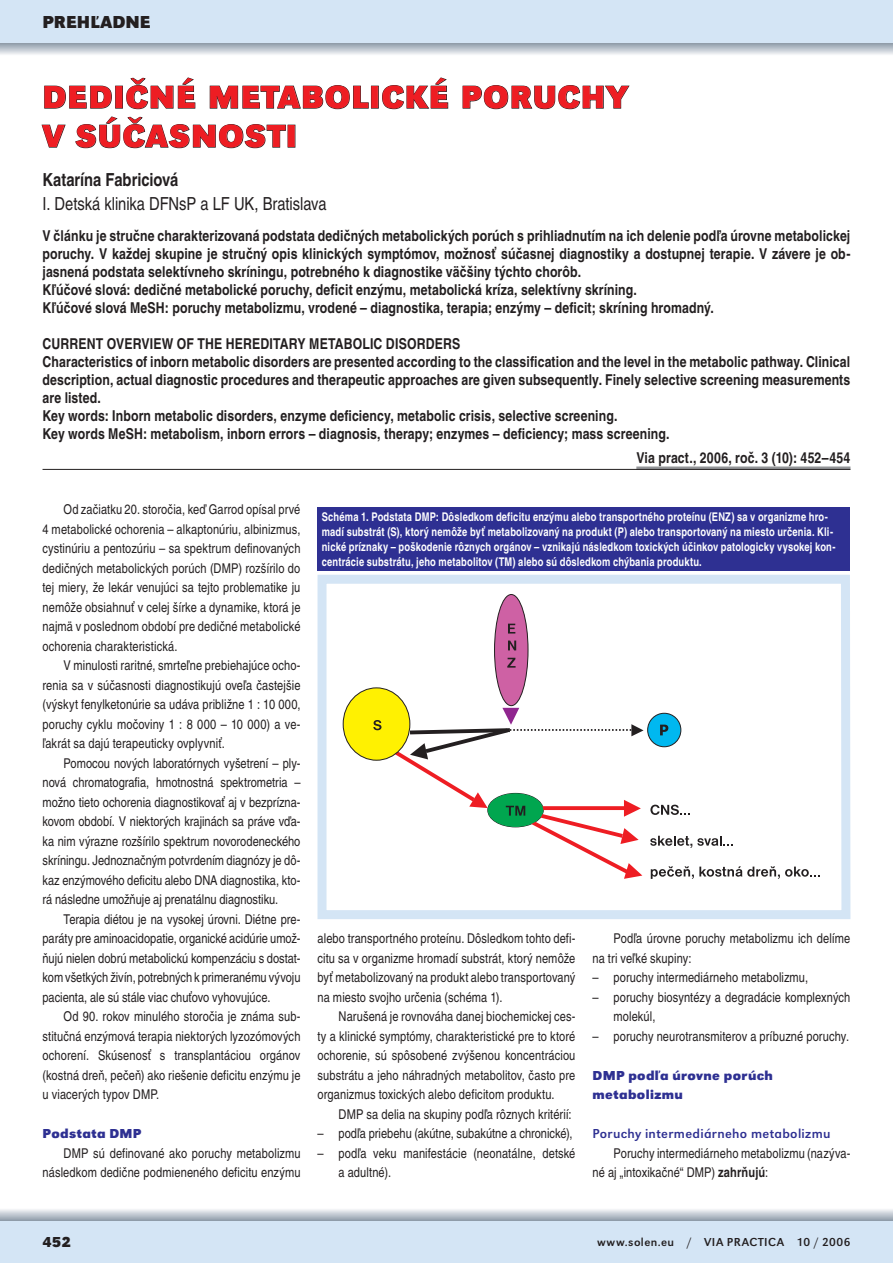
<style>
.page{position:relative;width:893px;height:1263px;background:#fff}
.page>*{position:absolute;margin:0;border:0;box-sizing:border-box;transform-origin:0 0}
.t1{font:700 33px "URW Grotesk TOT";letter-spacing:.025em;color:#ee1d23}
.t2{font:condensed 18px "Nimbus Sans LOT";letter-spacing:-.005em;color:#231f20}
.t3{font:700 condensed 18px "Nimbus Sans LOT";color:#231f20}
.t4{font:700 18px "URW Grotesk TOT";color:#231f20}
.t5{font:700 condensed 15px/18px "Nimbus Sans LOT";letter-spacing:.01em;color:#231f20}
.t6{font:700 15px "URW Grotesk TOT";color:#231f20}
.t7{font:condensed 13.5px/19.5px "Nimbus Sans LOT";letter-spacing:.01em;color:#231f20;text-align:justify}
.t8{font:700 13.5px/19.5px "URW Grotesk TOT";letter-spacing:.025em;color:#2e3092}
.t9{font:13.5px "URW Grotesk TOT";letter-spacing:.02em;color:#2e3092}
.t10{font:700 condensed 12px/15px "Nimbus Sans LOT";letter-spacing:.015em;color:#fff;scale:.95 1}
.t11{font:12px "URW Grotesk TOT";letter-spacing:.04em;color:#231f20}
.s1{font-weight:700}
</style>
<div class="page">
<svg style="left:0;top:43px;width:892px;height:12px;background:#c0c8d0"></svg>
<div style="left:0;top:1220px;width:893px;height:43px;background:#d4e5f5"></div>
<div style="left:0;top:0;width:893px;height:43px;background:#d4e5f5"></div>
<svg style="left:0;top:1209px;width:892px;height:11px;background:#c4cbd2"></svg>
<svg style="left:892px;top:43px;width:1px;height:12px"></svg>
<hr style="left:636px;top:466px;width:214px;height:3px;background:#939598">
<hr style="left:43px;top:469px;width:807px;height:1px;background:#231f20">
<svg style="left:44px;top:85px;width:68px;height:24px"></svg>
<div style="left:115px;top:86px;width:8px;height:23px;border:1px solid #231f20"></div>
<svg style="left:126px;top:77px;width:70px;height:32px"></svg>
<svg style="left:209px;top:85px;width:160px;height:24px"></svg>
<div style="left:371px;top:86px;width:8px;height:23px;border:1px solid #231f20"></div>
<svg style="left:382px;top:77px;width:66px;height:32px"></svg>
<svg style="left:462px;top:85px;width:168px;height:24px"></svg>
<svg style="left:41px;top:124px;width:25px;height:24px"></svg>
<svg style="left:75px;top:116px;width:211px;height:32px"></svg>
<svg style="left:317px;top:574px;width:534px;height:345px"></svg>
<div style="left:317px;top:507px;width:533px;height:64px;background:#2e3092"></div>
<div style="left:343px;top:688px;width:67px;height:72px;background:#fff101;border-radius:50%"></div>
<svg style="left:373px;top:720px;width:8px;height:10px"></svg>
<div style="left:648px;top:713px;width:33px;height:34px;background:#00b8f0;border-radius:50%"></div>
<div style="left:647px;top:713px;width:34px;height:34px;border:1px solid #231f20;border-radius:50%"></div>
<svg style="left:660px;top:725px;width:8px;height:10px"></svg>
<div style="left:494px;top:594px;width:34px;height:112px;background:#ce61a4;border-radius:50%"></div>
<div style="left:494px;top:594px;width:34px;height:112px;border:1px solid #231f20;border-radius:50%"></div>
<svg style="left:508px;top:624px;width:7px;height:9px"></svg>
<svg style="left:508px;top:640px;width:8px;height:10px"></svg>
<svg style="left:507px;top:658px;width:9px;height:10px"></svg>
<svg style="left:650px;top:805px;width:40px;height:10px"></svg>
<svg style="left:650px;top:836px;width:83px;height:12px"></svg>
<svg style="left:651px;top:866px;width:169px;height:13px"></svg>
<svg style="left:389px;top:708px;width:255px;height:171px"></svg>
<h2 class="t4" style="left:43px;top:11px;width:110px">Prehľadn e</h2>
<h1 class="t1" style="left:43px;top:77px;width:22px">DEDIČ</h1>
<h1 class="t1" style="left:149px;top:77px;width:175px">NÉ METABOLICK</h1>
<h1 class="t1" style="left:429px;top:77px;width:80px">É PORUC</h1>
<h1 class="t1" style="left:581px;top:77px;width:48px">HY</h1>
<h1 class="t1" style="left:43px;top:116px;width:241px">V SÚČASNOSTI</h1>
<h2 class="t3" style="left:43px;top:168px;width:137px">Katarína Fabriciová</h2>
<h2 class="t2" style="left:43px;top:193px;width:286px">I. Detská klinika DFNsP a LF UK, Bratislava</h2>
<p class="t5" style="left:43px;top:227px;width:809px">V článku je stručne charakterizovaná podstata dedičných metabolických porúch s prihliadnutím na ich delenie podľa úrovne metabolickej poruchy. V každej skupine je stručný opis klinických symptómov, možnosť súčasnej diagnostiky a dostupnej terapie. V závere je ob&shy;jasnená podstata selektívneho skríningu, potrebného k diagnostike väčšiny týchto chorôb.<br>Kľúčové slová: dedičné metabolické poruchy, deficit enzýmu, metabolická kríza, selektívny skríning.<br>Kľúčové slová MeSH: poruchy metabolizmu, vrodené – diagnostika, terapia; enzýmy – deficit; skríning hromadný.</p>
<p class="t5" style="left:43px;top:335px;width:19px">Current</p>
<p class="t5" style="left:107px;top:335px;width:10px">overview</p>
<p class="t5" style="left:177px;top:335px;width:30px">of the</p>
<p class="t5" style="left:226px;top:335px;width:9px">hereditary</p>
<p class="t5" style="left:309px;top:335px;width:10px">metabo</p>
<p class="t5" style="left:43px;top:335px;width:809px;text-indent:320px">lic disorders<br>Characteristics of inborn metabolic disorders are presented according to the classification and the level in the metabolic pathway. Clinical description, actual diagnostic procedures and therapeutic approaches are given subsequently. Finely selective screening measurements are listed.<br>Key words: Inborn metabolic disorders, enzyme deficiency, metabolic crisis, selective screening.<br>Key words MeSH: metabolism, inborn errors – diagnosis, therapy; enzymes – deficiency; mass screening.</p>
<p class="t5" style="left:636px;top:449px;width:216px">Via pract., 2006, roč. 3 (10): 452–454</p>
<p class="t7" style="left:43px;top:500px;width:259px;text-indent:21px">Od začiatku 20. storočia, keď Garrod opísal prvé 4 metabolické ochorenia – alkaptonúriu, albinizmus, cystinúriu a pentozúriu – sa spektrum definovaných dedičných metabolických porúch (DMP) rozšírilo do tej miery, že lekár venujúci sa tejto problematike ju nemôže obsiahnuť v celej šírke a dynamike, ktorá je najmä v poslednom období pre dedičné metabolické ochorenia charakteristická.</p>
<p class="t7" style="left:43px;top:656px;width:260px;text-indent:21px">V minulosti raritné, smrteľne prebiehajúce ocho&shy;renia sa v súčasnosti diagnostikujú oveľa častejšie (výskyt fenylketonúrie sa udáva približne 1 : 10 000, poruchy cyklu močoviny 1 : 8 000 – 10 000) a ve&shy;ľakrát sa dajú terapeuticky ovplyvniť.</p>
<p class="t7" style="left:43px;top:753px;width:259px;text-indent:21px">Pomocou nových laboratórnych vyšetrení – ply&shy;nová chromatografia, hmotnostná spektrometria – možno tieto ochorenia diagnostikovať aj v bezprízna&shy;kovom období. V niektorých krajinách sa práve vďa&shy;ka nim výrazne rozšírilo spektrum novorodeneckého skríningu. Jednoznačným potvrdením diagnózy je dô&shy;kaz enzýmového deficitu alebo DNA diagnostika, kto&shy;rá následne umožňuje aj prenatálnu diagnostiku.</p>
<p class="t7" style="left:43px;top:909px;width:259px;text-indent:21px">Terapia diétou je na vysokej úrovni. Diétne pre&shy;paráty pre aminoacidopatie, organické acidúrie umož&shy;ňujú nielen dobrú metabolickú kompenzáciu s dostat&shy;kom všetkých živín, potrebných k primeranému vývoju pacienta, ale sú stále viac chuťovo vyhovujúce.</p>
<p class="t7" style="left:43px;top:1007px;width:259px;text-indent:21px">Od 90. rokov minulého storočia je známa sub&shy;stitučná enzýmová terapia niektorých lyzozómových ochorení. Skúsenosť s transplantáciou orgánov (kostná dreň, pečeň) ako riešenie deficitu enzýmu je u viacerých typov DMP.</p>
<p class="t8" style="left:43px;top:1124px;width:101px">Podstata DMP</p>
<p class="t7" style="left:43px;top:1143px;width:259px;text-align:right">DMP sú definované ako poruchy metabolizmu následkom dedične podmieneného deficitu enzýmu</p>
<p class="t10" style="left:322px;top:509px;width:542px">Schéma 1. Podstata DMP: Dôsledkom deficitu enzýmu alebo transportného proteínu (ENZ) sa v organizme hro&shy;madí substrát (S), ktorý nemôže byť metabolizovaný na produkt (P) alebo transportovaný na miesto určenia. Kli&shy;nické príznaky – poškodenie rôznych orgánov – vznikajú následkom toxických účinkov patologicky vysokej kon&shy;centrácie substrátu, jeho metabolitov (TM) alebo sú dôsledkom chýbania produktu.</p>
<p class="t7" style="left:317px;top:929px;width:259px">alebo transportného proteínu. Dôsledkom tohto defi&shy;citu sa v organizme hromadí substrát, ktorý nemôže byť metabolizovaný na produkt alebo transportovaný na miesto svojho určenia (schéma 1).</p>
<p class="t7" style="left:317px;top:1007px;width:259px;text-indent:21px">Narušená je rovnováha danej biochemickej ces&shy;ty a klinické symptómy, charakteristické pre to ktoré ochorenie, sú spôsobené zvýšenou koncentráciou substrátu a jeho náhradných metabolitov, často pre organizmus toxických alebo deficitom produktu.</p>
<p class="t7" style="left:338px;top:1104px;width:235px">DMP sa delia na skupiny podľa rôznych kritérií:</p>
<p class="t7" style="left:317px;top:1124px;width:257px">– podľa priebehu (akútne, subakútne a chronické),</p>
<p class="t7" style="left:338px;top:1143px;width:238px;text-indent:-21px">– podľa veku manifestácie (neonatálne, detské a adultné).</p>
<p class="t7" style="left:592px;top:929px;width:259px;text-indent:21px">Podľa úrovne poruchy metabolizmu ich delíme na tri veľké skupiny:</p>
<p class="t7" style="left:592px;top:968px;width:217px">– poruchy intermediárneho metabolizmu,</p>
<p class="t7" style="left:613px;top:987px;width:238px;text-indent:-21px">– poruchy biosyntézy a degradácie komplexných molekúl,</p>
<p class="t7" style="left:592px;top:1026px;width:258px">– poruchy neurotransmiterov a príbuzné poruchy.</p>
<p class="t8" style="left:592px;top:1065px;width:182px">DMP podľa úrovne porúch metabolizmu</p>
<p class="t9" style="left:592px;top:1126px;width:240px">Poruchy intermediárneho metabolizmu</p>
<p class="t7" style="left:592px;top:1143px;width:259px;text-indent:21px">Poruchy intermediárneho metabolizmu (nazýva&shy;né aj „intoxikačné“ DMP) <span class="s1">zahrňujú</span>:</p>
<p class="t6" style="left:43px;top:1233px;width:30px">452</p>
<p class="t11" style="left:597px;top:1235px;width:255px">www.solen.eu / via practica 10 / 2006</p>
</div>
